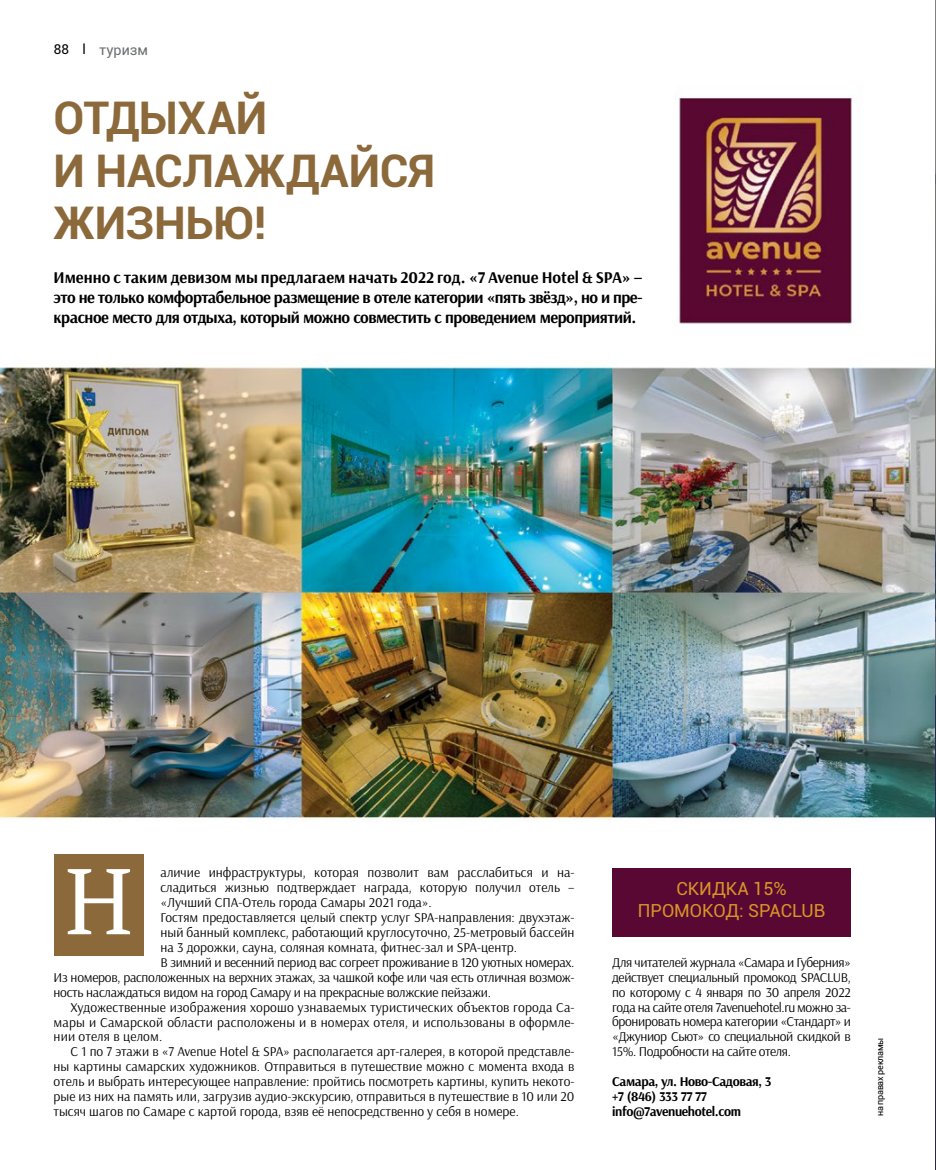
<style>
.page{position:relative;width:936px;height:1170px;background:#fff}
.page>*{position:absolute;margin:0;border:0;box-sizing:border-box;transform-origin:0 0}
.t1{font:93px "PT Serif";color:#fff}
.t2{font:700 45px/52.5px "Roboto";letter-spacing:-.005em;color:#8b693a}
.t3{font:18px/21.6px "Roboto";color:#d99529;text-align:center}
.t4{font:700 16.5px/19.8px "Arsenal";letter-spacing:-.03em;color:#000;text-align:justify}
.t5{font:14.25px "Roboto";color:#6c6f71}
.t6{font:13.5px/15px "Arsenal";color:#000;text-align:justify}
.t7{font:13.5px "Arsenal";letter-spacing:-.02em;color:#000}
.t8{font:700 13.5px/15px "Arsenal";letter-spacing:-.03em;color:#000}
.t9{font:13.5px "Roboto";color:#000}
.t10{font:9px "Roboto";letter-spacing:-.03em;color:#000}
</style>
<div class="page">
<img style="left:0;top:97px;width:935px;height:859px">
<div style="left:54px;top:853px;width:89px;height:102px;background:#8b693a"></div>
<div style="left:612px;top:867px;width:238px;height:69px;background:#580832"></div>
<hr style="left:935px;top:0;width:1px;height:1169px;background:#000">
<p class="t9" style="left:54px;top:40px;width:34px">88 l</p>
<p class="t5" style="left:99px;top:40px;width:51px">туризм</p>
<h2 class="t2" style="left:54px;top:90px;width:383px">ОТДЫХАЙ<br>И НАСЛАЖДАЙСЯ<br>ЖИЗНЬЮ!</h2>
<p class="t4" style="left:54px;top:268px;width:590px">Именно с таким девизом мы предлагаем начать 2022 год. «7 Avenue Hotel &amp; SPA» – это не только комфортабельное размещение в отеле категории «пять звёзд», но и пре&shy;красное место для отдыха, который можно совместить с проведением мероприятий.</p>
<p class="t6" style="left:160px;top:864px;width:415px">аличие инфраструктуры, которая позволит вам расслабиться и на-</p>
<p class="t6" style="left:160px;top:879px;width:415px">сладиться жизнью подтверждает награда, которую получил отель –</p>
<p class="t6" style="left:160px;top:894px;width:273px">«Лучший СПА-Отель города Самары 2021 года».</p>
<p class="t6" style="left:160px;top:909px;width:415px">Гостям предоставляется целый спектр услуг SPA-направления: двухэтаж-</p>
<p class="t6" style="left:160px;top:924px;width:415px">ный банный комплекс, работающий круглосуточно, 25-метровый бассейн</p>
<p class="t6" style="left:160px;top:939px;width:358px">на 3 дорожки, сауна, соляная комната, фитнес-зал и SPA-центр.</p>
<p class="t7" style="left:160px;top:953px;width:415px">В зимний и весенний период вас согреет проживание в 120 уютных номерах.</p>
<p class="t7" style="left:54px;top:968px;width:522px">Из номеров, расположенных на верхних этажах, за чашкой кофе или чая есть отличная возмож-</p>
<p class="t7" style="left:54px;top:983px;width:439px">ность наслаждаться видом на город Самару и на прекрасные волжские пейзажи.</p>
<p class="t6" style="left:71px;top:999px;width:505px">Художественные изображения хорошо узнаваемых туристических объектов города Са-</p>
<p class="t6" style="left:54px;top:1014px;width:522px">мары и Самарской области расположены и в номерах отеля, и использованы в оформле-</p>
<p class="t6" style="left:54px;top:1029px;width:110px">нии отеля в целом.</p>
<p class="t6" style="left:71px;top:1044px;width:505px">С 1 по 7 этажи в «7 Avenue Hotel &amp; SPA» располагается арт-галерея, в которой представле-</p>
<p class="t6" style="left:54px;top:1059px;width:522px">ны картины самарских художников. Отправиться в путешествие можно с момента входа в</p>
<p class="t6" style="left:54px;top:1074px;width:522px">отель и выбрать интересующее направление: пройтись посмотреть картины, купить некото-</p>
<p class="t6" style="left:54px;top:1089px;width:522px">рые из них на память или, загрузив аудио-экскурсию, отправиться в путешествие в 10 или 20</p>
<p class="t6" style="left:54px;top:1104px;width:467px">тысяч шагов по Самаре с картой города, взяв её непосредственно у себя в номере.</p>
<h1 class="t1" style="left:65px;top:840px;width:69px">Н</h1>
<h3 class="t3" style="left:638px;top:877px;width:189px">СКИДКА 15%<br>ПРОМОКОД: SPACLUB</h3>
<p class="t6" style="left:612px;top:954px;width:240px">Для читателей журнала «Самара и Губерния» действует специальный промокод SPACLUB, по которому с 4 января по 30 апреля 2022 года на сайте отеля 7avenuehotel.ru можно за&shy;бронировать номера категории «Стандарт» и «Джуниор Сьют» со специальной скидкой в 15%. Подробности на сайте отеля.</p>
<p class="t8" style="left:612px;top:1074px;width:161px">Самара, ул. Ново-Садовая, 3 +7 (846) 333 77 77 info@7avenuehotel.com</p>
<p class="t10" style="left:873px;top:1116px;width:80px;rotate:-90deg">на правах рекламы</p>
</div>
